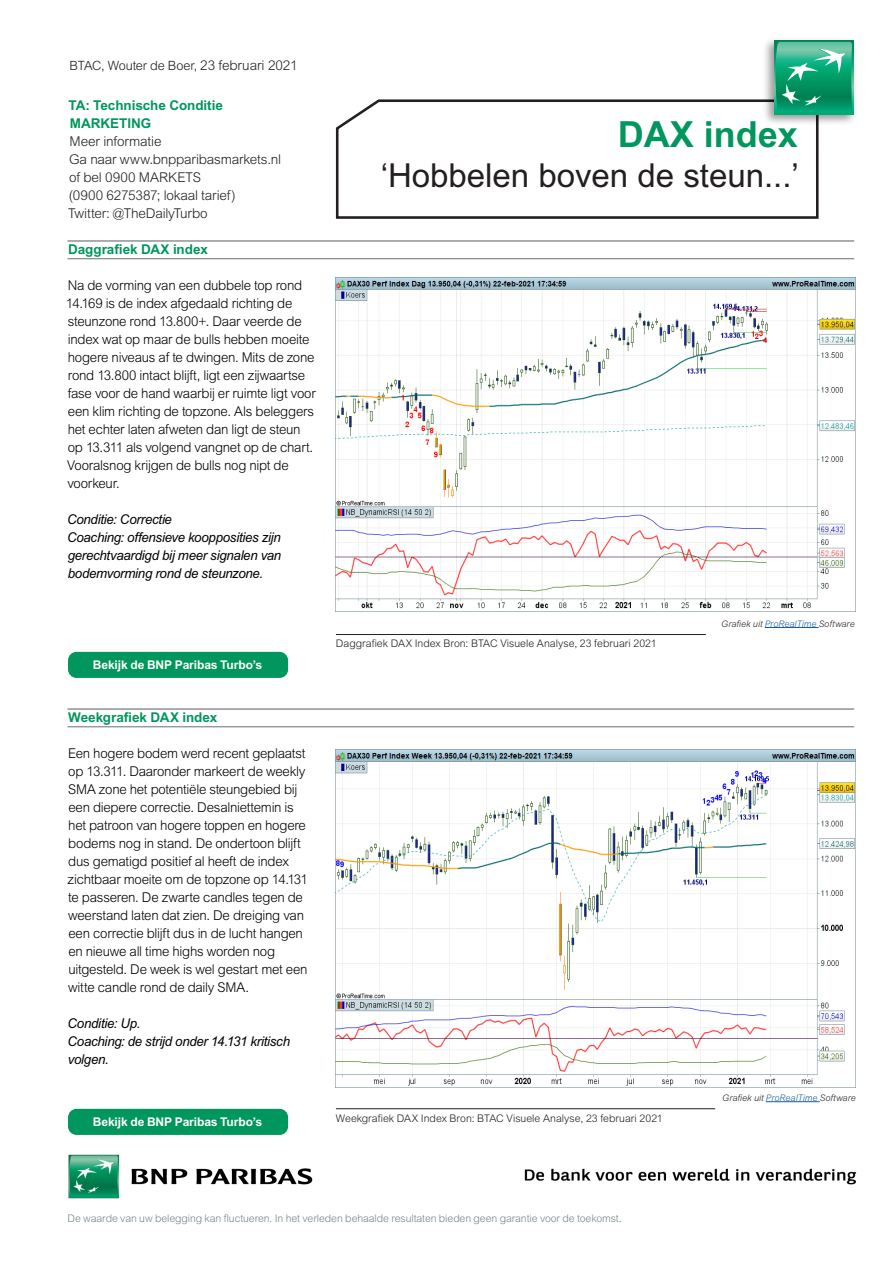
<style>
.page{position:relative;width:893px;height:1263px;background:#fff}
.page>*{position:absolute;margin:0;border:0;box-sizing:border-box;transform-origin:0 0}
.Réf_8_couv{font:700 36px "Arial MT Std";color:#00965d}
.Réf_8_couv-2{font:33px "Arial MT Std";color:#231f20}
.Body{font:300 13.5px/18px "Arial MT Std";letter-spacing:-.02em;color:#000}
.Body-2{font:italic 13.5px/18px "Arial MT Std";letter-spacing:-.02em;color:#000}
.Intro_text_14_16pt{font:300 13.5px/18px "Arial MT Std";letter-spacing:-.015em;color:#231f20}
.Subheading_level_1_9{font:700 13.5px "Arial MT Std";letter-spacing:-.005em;color:#00965d}
.Subheading_level_1_9-2{font:300 13.5px "Arial MT Std";letter-spacing:-.01em;color:#231f20}
.Business_area_8_5_9p{font:300 12.75px "Arial MT Std";letter-spacing:-.01em;color:#231f20}
.t1{font:700 12px "Arial MT Std";letter-spacing:-.01em;color:#fff}
.Bullet_points_level{font:300 10.5px "Arial MT Std";color:#231f20}
.t2{font:300 10.5px "Arial MT Std";letter-spacing:-.01em;color:#78848a}
.Intro_text_14_16pt-2{font:italic 300 9px "Arial MT Std";letter-spacing:.005em;color:#231f20}
.s1{font-size:13.5px}
.s2{color:#175d9e}
</style>
<div class="page">
<hr style="left:68px;top:240px;width:786px;height:2px;background:#6c6d70">
<hr style="left:68px;top:258px;width:786px;height:1px;background:#6c6d70">
<img style="left:336px;top:278px;width:519px;height:331px">
<img style="left:336px;top:749px;width:519px;height:337px">
<hr style="left:336px;top:634px;width:370px;height:1px;background:#231f20">
<hr style="left:336px;top:1108px;width:379px;height:1px;background:#231f20">
<div style="left:68px;top:652px;width:220px;height:26px;background:#00965d;border-radius:9px"></div>
<div style="left:68px;top:1109px;width:220px;height:26px;background:#00965d;border-radius:9px"></div>
<svg style="left:335px;top:99px;width:484px;height:120px"></svg>
<img style="left:759px;top:40px;width:96px;height:89px">
<svg style="left:774px;top:41px;width:80px;height:74px"></svg>
<svg style="left:775px;top:42px;width:77px;height:71px;background:#2cab82"></svg>
<hr style="left:765px;top:627px;width:54px;height:1px;background:#175d9e">
<hr style="left:766px;top:1101px;width:54px;height:1px;background:#175d9e">
<img style="left:524px;top:1168px;width:333px;height:17px">
<img style="left:68px;top:1154px;width:245px;height:45px">
<hr style="left:68px;top:708px;width:786px;height:2px;background:#6c6d70">
<hr style="left:68px;top:726px;width:786px;height:1px;background:#6c6d70">
<p class="Business_area_8_5_9p" style="left:70px;top:58px;width:229px">BTAC, Wouter de Boer, <span class="s1">23 februari 2021</span></p>
<p class="Subheading_level_1_9" style="left:69px;top:98px;width:156px">TA: Technische Conditie</p>
<p class="Subheading_level_1_9" style="left:70px;top:116px;width:83px">MARKETING</p>
<p class="Subheading_level_1_9-2" style="left:69px;top:134px;width:94px">Meer informatie</p>
<p class="Intro_text_14_16pt" style="left:68px;top:151px;width:214px">Ga naar www.bnpparibasmarkets.nl of bel 0900 MARKETS<br>(0900 6275387; lokaal tarief)<br>Twitter: @TheDailyTurbo</p>
<p class="Subheading_level_1_9" style="left:68px;top:242px;width:141px">Daggrafiek DAX index</p>
<p class="Body" style="left:66px;top:277px;width:251px">Na de vorming van een dubbele top rond 14.169 is de index afgedaald richting de steunzone rond 13.800+. Daar veerde de index wat op maar de bulls hebben moeite hogere niveaus af te dwingen. Mits de zone rond 13.800 intact blijft, ligt een zijwaartse fase voor de hand waarbij er ruimte ligt voor een klim richting de topzone. Als beleggers het echter laten afweten dan ligt de steun op 13.311 als volgend vangnet op de chart.<br>Vooralsnog krijgen de bulls nog nipt de voorkeur.</p>
<p class="Body-2" style="left:67px;top:510px;width:216px">Conditie: Correctie<br>Coaching: offensieve koopposities zijn gerechtvaardigd bij meer signalen van bodemvorming rond de steunzone.</p>
<p class="t1" style="left:93px;top:658px;width:171px">Bekijk de BNP Paribas Turbo’s</p>
<p class="Subheading_level_1_9" style="left:68px;top:710px;width:151px">Weekgrafiek DAX index</p>
<p class="Body" style="left:68px;top:745px;width:242px">Een hogere bodem werd recent geplaatst op 13.311. Daaronder markeert de weekly SMA zone het potentiële steungebied bij een diepere correctie. Desalniettemin is het patroon van hogere toppen en hogere bodems nog in stand. De ondertoon blijft dus gematigd positief al heeft de index zichtbaar moeite om de topzone op 14.131 te passeren. De zwarte candles tegen de weerstand laten dat zien. De dreiging van een correctie blijft dus in de lucht hangen en nieuwe all time highs worden nog uitgesteld. De week is wel gestart met een witte candle rond de daily SMA.</p>
<p class="Body-2" style="left:68px;top:1014px;width:74px">Conditie: Up.</p>
<p class="Body-2" style="left:68px;top:1032px;width:224px">Coaching: de strijd onder 14.131 kritisch volgen.</p>
<p class="t1" style="left:93px;top:1115px;width:171px">Bekijk de BNP Paribas Turbo’s</p>
<p class="Réf_8_couv" style="left:618px;top:114px;width:182px">DAX index</p>
<p class="Réf_8_couv-2" style="left:381px;top:156px;width:420px">‘Hobbelen boven de steun...’</p>
<p class="Bullet_points_level" style="left:336px;top:638px;width:322px">Daggrafiek DAX Index Bron: BTAC Visuele Analyse, 23 februari 2021</p>
<p class="Intro_text_14_16pt-2" style="left:721px;top:618px;width:135px">Grafiek uit <span class="s2">ProRealTime</span> Software</p>
<p class="Bullet_points_level" style="left:336px;top:1112px;width:328px">Weekgrafiek DAX Index Bron: BTAC Visuele Analyse, 23 februari 2021</p>
<p class="Intro_text_14_16pt-2" style="left:722px;top:1092px;width:135px">Grafiek uit <span class="s2">ProRealTime</span> Software</p>
<p class="t2" style="left:68px;top:1212px;width:556px">De waarde van uw belegging kan fluctueren. In het verleden behaalde resultaten bieden geen garantie voor de toekomst.</p>
</div>
